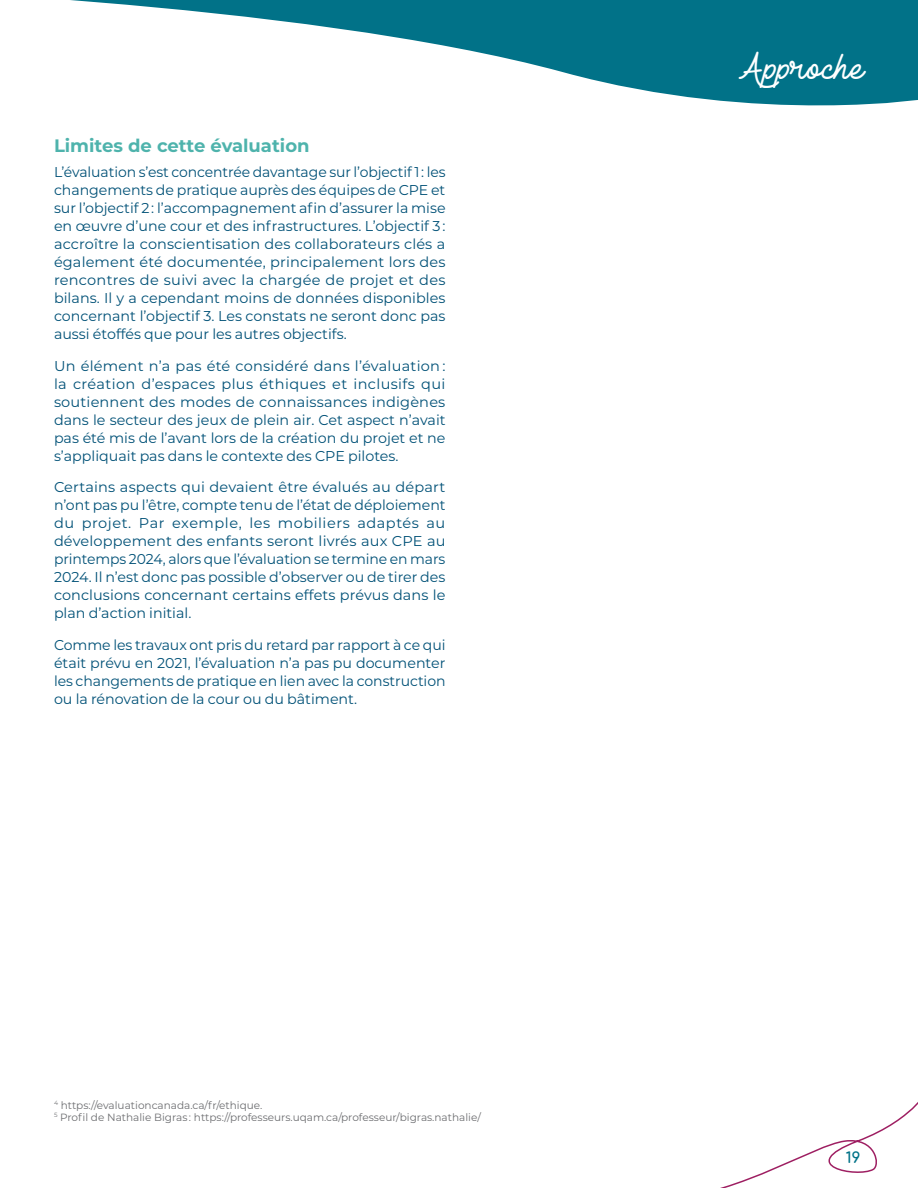
<style>
.page{position:relative;width:918px;height:1188px;background:#fff}
.page>*{position:absolute;margin:0;border:0;box-sizing:border-box;transform-origin:0 0}
.section_petit_petit_blanc{font:36px "Lieto Me";color:#fff}
.sous-titre{font:700 18px "Montserrat";color:#4eb3ac}
.t1{font:700 15px "Comfortaa";color:#017288}
.texte{font:14.25px/18px "Montserrat";color:#015177;text-align:justify}
.note_texte{font:10.5px "Montserrat";color:#6c6d70}
</style>
<div class="page">
<svg style="left:70px;top:0;width:848px;height:106px;fill:#017288"></svg>
<svg style="left:720px;top:1102px;width:198px;height:86px"></svg>
<p class="sous-titre" style="left:54px;top:133px;width:257px">Limites de cette évaluation</p>
<p class="texte" style="left:54px;top:163px;width:393px">L’évaluation s’est concentrée davantage sur l’objectif 1 : les changements de pratique auprès des équipes de CPE et sur l’objectif 2 : l’accompagnement afin d’assurer la mise en œuvre d’une cour et des infrastructures. L’objectif 3 : accroître la conscientisation des collaborateurs clés a également été documentée, principalement lors des rencontres de suivi avec la chargée de projet et des bilans. Il y a cependant moins de données disponibles concernant l’objectif 3. Les constats ne seront donc pas aussi étoffés que pour les autres objectifs.</p>
<p class="texte" style="left:54px;top:356px;width:393px">Un élément n’a pas été considéré dans l’évaluation : la création d’espaces plus éthiques et inclusifs qui soutiennent des modes de connaissances indigènes dans le secteur des jeux de plein air. Cet aspect n’avait pas été mis de l’avant lors de la création du projet et ne s’appliquait pas dans le contexte des CPE pilotes.</p>
<p class="texte" style="left:54px;top:478px;width:393px">Certains aspects qui devaient être évalués au départ n’ont pas pu l’être, compte tenu de l’état de déploiement du projet. Par exemple, les mobiliers adaptés au développement des enfants seront livrés aux CPE au printemps 2024, alors que l’évaluation se termine en mars 2024. Il n’est donc pas possible d’observer ou de tirer des conclusions concernant certains effets prévus dans le plan d’action initial.</p>
<p class="texte" style="left:54px;top:635px;width:393px">Comme les travaux ont pris du retard par rapport à ce qui était prévu en 2021, l’évaluation n’a pas pu documenter les changements de pratique en lien avec la construction ou la rénovation de la cour ou du bâtiment.</p>
<p class="note_texte" style="left:54px;top:1098px;width:210px"><sup>4</sup> https://evaluationcanada.ca/fr/ethique.</p>
<p class="note_texte" style="left:54px;top:1110px;width:428px"><sup>5</sup> Profil de Nathalie Bigras : https://professeurs.uqam.ca/professeur/bigras.nathalie/</p>
<p class="section_petit_petit_blanc" style="left:739px;top:46px;width:127px">Approche</p>
<p class="t1" style="left:846px;top:1144px;width:16px">19</p>
</div>
